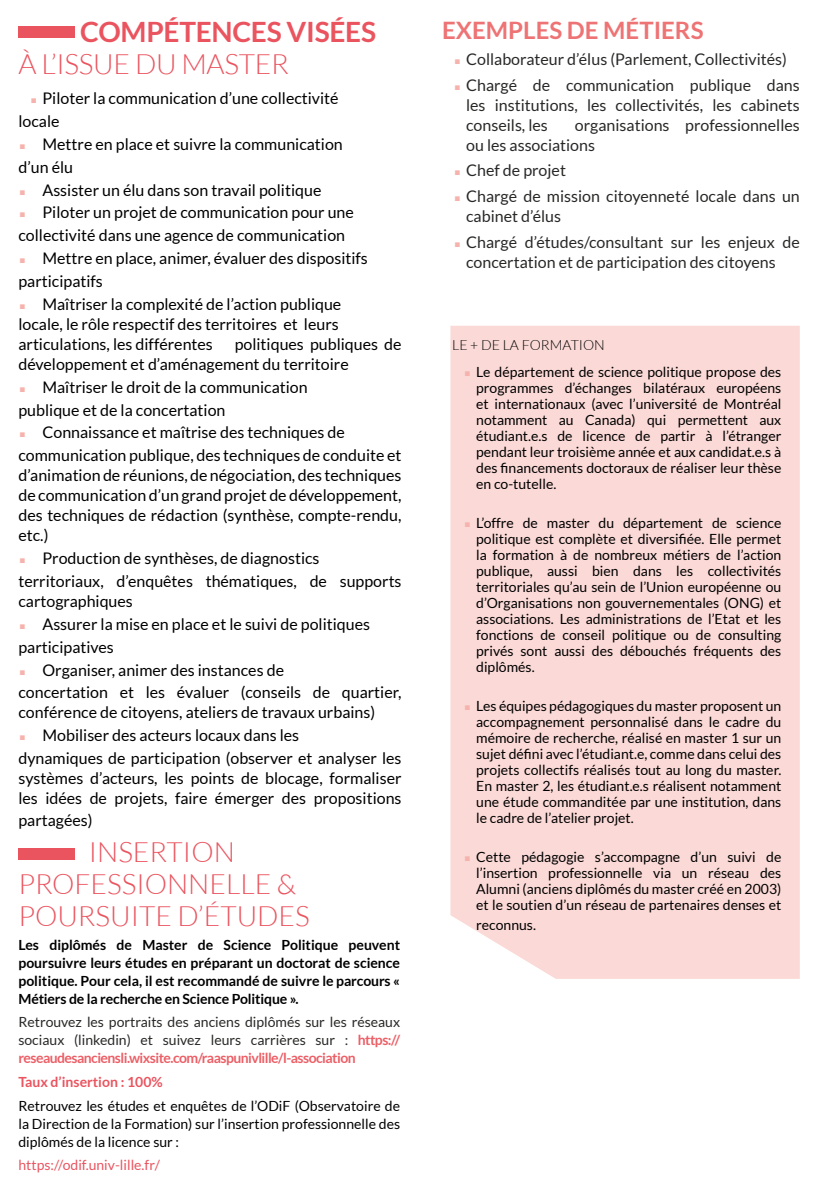
<style>
.page{position:relative;width:823px;height:1191px;background:#fff}
.page>*{position:absolute;margin:0;border:0;box-sizing:border-box;transform-origin:0 0}
.t1{font:300 28px/32px "Lato";color:#ea545f;text-align:center}
.t2{font:700 28px "Lato";letter-spacing:-.01em;color:#ea545f}
.t3{font:700 24px "Lato";color:#ee7374}
.t4{font:16px/20px "Lato";color:#000}
.t5{font:16px/25.6px "Lato";color:#282827}
.t6{font:14px/16px "Lato";color:#000;text-align:justify}
.t7{font:700 14px/18px "Lato";letter-spacing:-.01em;color:#000;text-align:justify}
.t8{font:14px/18px "Lato";color:#282827;text-align:justify}
.t9{font:14px "Lato";color:#ea545f}
.t10{font:700 14px "Lato";color:#ea545f}
.t11{font:300 14px "Lato";color:#000}
.s1{font-weight:700;color:#ec5f66}
</style>
<div class="page">
<div style="left:450px;top:326px;width:349px;height:653px;background:#fad9d6"></div>
<div style="left:18px;top:26px;width:57px;height:12px;background:#ea545f"></div>
<div style="left:18px;top:848px;width:57px;height:11px;background:#ea545f"></div>
<svg style="left:465px;top:372px;width:4px;height:4px"></svg>
<svg style="left:465px;top:522px;width:4px;height:5px"></svg>
<svg style="left:465px;top:705px;width:4px;height:5px"></svg>
<svg style="left:465px;top:856px;width:4px;height:4px"></svg>
<h1 class="t2" style="left:80px;top:16px;width:297px">COMPÉTENCES VISÉES</h1>
<h1 class="t1" style="left:18px;top:48px;width:272px">À L’ISSUE DU MASTER</h1>
<p class="t4" style="left:18px;top:87px;width:321px;line-height:22.8px;text-indent:24px">Piloter la communication d’une collectivité locale</p>
<p class="t4" style="left:18px;top:133px;width:326px;line-height:22.8px;text-indent:24px">Mettre en place et suivre la communication d’un élu</p>
<p class="t4" style="left:42px;top:180px;width:280px">Assister un élu dans son travail politique</p>
<p class="t4" style="left:42px;top:203px;width:313px">Piloter un projet de communication pour une</p>
<p class="t4" style="left:18px;top:225px;width:328px">collectivité dans une agence de communication</p>
<p class="t4" style="left:42px;top:248px;width:327px">Mettre en place, animer, évaluer des dispositifs</p>
<p class="t4" style="left:18px;top:271px;width:86px">participatifs</p>
<p class="t4" style="left:42px;top:294px;width:300px">Maîtriser la complexité de l’action publique</p>
<p class="t4" style="left:18px;top:314px;width:321px">locale, le rôle respectif des territoires et leurs articulations, les différentes</p>
<p class="t4" style="left:18px;top:334px;width:384px;text-indent:216px">politiques publiques de développement et d’aménagement du territoire</p>
<p class="t4" style="left:18px;top:375px;width:290px;line-height:22.8px;text-indent:24px">Maîtriser le droit de la communication publique et de la concertation</p>
<p class="t4" style="left:18px;top:421px;width:384px;line-height:22.8px;text-indent:24px">Connaissance et maîtrise des techniques de communication publique, des techniques de conduite et</p>
<p class="t4" style="left:18px;top:465px;width:384px;text-align:justify">d’animation de réunions, de négociation, des techniques de communication d’un grand projet de développement, des techniques de rédaction (synthèse, compte-rendu, etc.)</p>
<p class="t4" style="left:18px;top:547px;width:384px;line-height:22.8px;text-indent:24px">Production de synthèses, de diagnostics territoriaux, d’enquêtes thématiques, de supports</p>
<p class="t4" style="left:18px;top:591px;width:116px">cartographiques</p>
<p class="t4" style="left:42px;top:614px;width:329px">Assurer la mise en place et le suivi de politiques</p>
<p class="t4" style="left:18px;top:637px;width:97px">participatives</p>
<p class="t4" style="left:42px;top:659px;width:243px">Organiser, animer des instances de</p>
<p class="t4" style="left:18px;top:682px;width:384px">concertation et les évaluer (conseils de quartier,</p>
<p class="t4" style="left:18px;top:702px;width:358px">conférence de citoyens, ateliers de travaux urbains)</p>
<p class="t4" style="left:42px;top:725px;width:258px">Mobiliser des acteurs locaux dans les</p>
<p class="t4" style="left:18px;top:748px;width:384px">dynamiques de participation (observer et analyser les</p>
<p class="t4" style="left:18px;top:768px;width:384px">systèmes d’acteurs, les points de blocage, formaliser les idées de projets, faire émerger des propositions</p>
<p class="t4" style="left:18px;top:810px;width:76px">partagées)</p>
<h1 class="t1" style="left:18px;top:836px;width:293px">INSERTION<br>PROFESSIONNELLE &amp;<br>POURSUITE D’ÉTUDES</h1>
<p class="t7" style="left:18px;top:935px;width:383px">Les diplômés de Master de Science Politique peuvent poursuivre leurs études en préparant un doctorat de science politique. Pour cela, il est recommandé de suivre le parcours « Métiers de la recherche en Science Politique ».</p>
<p class="t8" style="left:18px;top:1013px;width:383px">Retrouvez les portraits des anciens diplômés sur les réseaux sociaux (linkedin) et suivez leurs carrières sur : <span class="s1">https:// reseaudesanciensli.wixsite.com/raaspunivlille/l-association</span></p>
<p class="t10" style="left:18px;top:1074px;width:146px">Taux d’insertion : 100%</p>
<p class="t6" style="left:18px;top:1096px;width:383px;line-height:18px">Retrouvez les études et enquêtes de l’ODiF (Observatoire de la Direction de la Formation) sur l’insertion professionnelle des diplômés de la licence sur :</p>
<p class="t9" style="left:18px;top:1157px;width:143px">https://odif.univ-lille.fr/</p>
<h2 class="t3" style="left:442px;top:17px;width:263px">EXEMPLES DE MÉTIERS</h2>
<p class="t5" style="left:466px;top:46px;width:335px">Collaborateur d’élus (Parlement, Collectivités)<br>Chargé de communication publique dans</p>
<p class="t5" style="left:466px;top:95px;width:335px;line-height:20px">les institutions, les collectivités, les cabinets conseils, les</p>
<p class="t5" style="left:466px;top:115px;width:335px;line-height:20px;text-indent:109px">organisations professionnelles ou les associations</p>
<p class="t5" style="left:466px;top:157px;width:335px">Chef de projet<br>Chargé de mission citoyenneté locale dans un</p>
<p class="t5" style="left:466px;top:203px;width:335px">cabinet d’élus<br>Chargé d’études/consultant sur les enjeux de</p>
<p class="t5" style="left:466px;top:249px;width:311px">concertation et de participation des citoyens</p>
<p class="t11" style="left:452px;top:337px;width:154px">LE + DE LA FORMATION</p>
<p class="t6" style="left:476px;top:364px;width:306px">Le département de science politique propose des programmes d’échanges bilatéraux européens et internationaux (avec l’université de Montréal notamment au Canada) qui permettent aux étudiant.e.s de licence de partir à l’étranger pendant leur troisième année et aux candidat.e.s à des financements doctoraux de réaliser leur thèse en co-tutelle.</p>
<p class="t6" style="left:476px;top:515px;width:306px">L’offre de master du département de science politique est complète et diversifiée. Elle permet la formation à de nombreux métiers de l’action publique, aussi bien dans les collectivités territoriales qu’au sein de l’Union européenne ou d’Organisations non gouvernementales (ONG) et associations. Les administrations de l’Etat et les fonctions de conseil politique ou de consulting privés sont aussi des débouchés fréquents des diplômés.</p>
<p class="t6" style="left:476px;top:697px;width:306px">Les équipes pédagogiques du master proposent un accompagnement personnalisé dans le cadre du mémoire de recherche, réalisé en master 1 sur un sujet défini avec l’étudiant.e, comme dans celui des projets collectifs réalisés tout au long du master.<br>En master 2, les étudiant.e.s réalisent notamment une étude commanditée par une institution, dans le cadre de l’atelier projet.</p>
<p class="t6" style="left:476px;top:848px;width:306px">Cette pédagogie s’accompagne d’un suivi de l’insertion professionnelle via un réseau des Alumni (anciens diplômés du master créé en 2003) et le soutien d’un réseau de partenaires denses et</p>
<p class="t6" style="left:476px;top:916px;width:61px">reconnus.</p>
</div>
